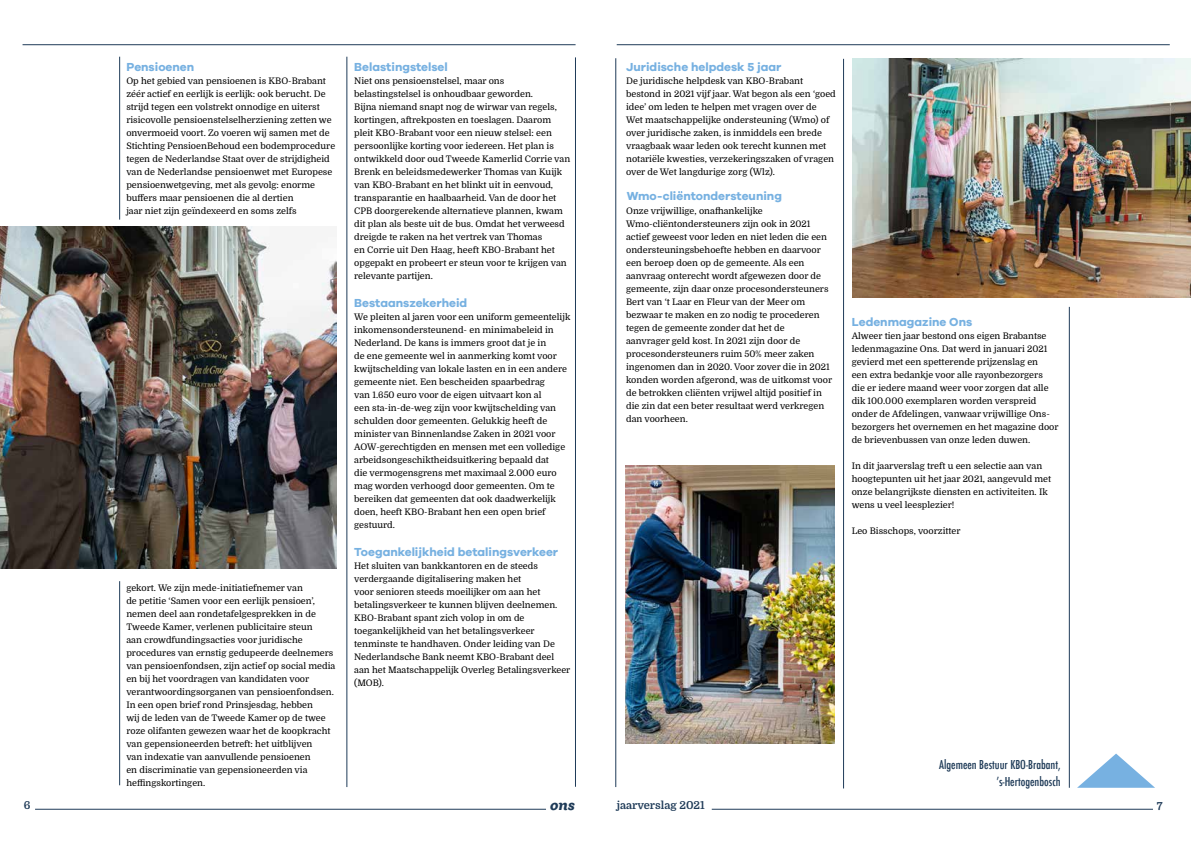
<style>
.page{position:relative;width:1191px;height:842px;background:#fff}
.page>*{position:absolute;margin:0;border:0;box-sizing:border-box;transform-origin:0 0}
.t1{font:italic 800 14px "Ulises";color:#1f3b58}
.t2{font:700 12px "Galano Grotesque DEMO";color:#77b1e1}
.t3{font:500 condensed 12px/17px "Futura";color:#1f3b58;text-align:right}
.t4{font:700 11px "Domine";color:#1f3b58}
.t5{font:9px/13px "Domine";color:#000}
</style>
<div class="page">
<hr style="left:615px;top:58px;width:1px;height:729px;background:#1f3b58">
<hr style="left:575px;top:57px;width:1px;height:730px;background:#1f3b58">
<hr style="left:119px;top:57px;width:1px;height:163px;background:#1f3b58">
<hr style="left:347px;top:57px;width:1px;height:730px;background:#1f3b58">
<hr style="left:35px;top:809px;width:511px;height:1px;background:#1f3b58">
<hr style="left:711px;top:809px;width:442px;height:1px;background:#1f3b58">
<hr style="left:616px;top:45px;width:553px;height:1px;background:#1f3b58">
<hr style="left:23px;top:45px;width:552px;height:1px;background:#1f3b58">
<svg style="left:1077px;top:754px;width:78px;height:34px"></svg>
<hr style="left:1069px;top:307px;width:1px;height:481px;background:#1f3b58">
<hr style="left:843px;top:59px;width:1px;height:729px;background:#1f3b58">
<hr style="left:119px;top:581px;width:1px;height:204px;background:#1f3b58">
<img style="left:625px;top:465px;width:209px;height:278px">
<img style="left:852px;top:59px;width:339px;height:238px">
<img style="left:0;top:226px;width:337px;height:342px">
<h2 class="t2" style="left:126px;top:62px;width:69px">Pensioenen</h2>
<p class="t5" style="left:126px;top:74px;width:210px">Op het gebied van pensioenen is KBO-Brabant zéér actief en eerlijk is eerlijk: ook berucht. De strijd tegen een volstrekt onnodige en uiterst risicovolle pensioenstelselherziening zetten we onvermoeid voort. Zo voeren wij samen met de Stichting PensioenBehoud een bodemprocedure tegen de Nederlandse Staat over de strijdigheid van de Nederlandse pensioenwet met Europese pensioenwetgeving, met als gevolg: enorme buffers maar pensioenen die al dertien<br>jaar niet zijn geïndexeerd en soms zelfs</p>
<p class="t5" style="left:126px;top:581px;width:210px">gekort. We zijn mede-initiatiefnemer van<br>de petitie ‘Samen voor een eerlijk pensioen’, nemen deel aan rondetafelgesprekken in de Tweede Kamer, verlenen publicitaire steun<br>aan crowdfundingsacties voor juridische procedures van ernstig gedupeerde deelnemers van pensioenfondsen, zijn actief op social media en bij het voordragen van kandidaten voor verantwoordingsorganen van pensioenfondsen.<br>In een open brief rond Prinsjesdag, hebben<br>wij de leden van de Tweede Kamer op de twee roze olifanten gewezen waar het de koopkracht van gepensioneerden betreft: het uitblijven<br>van indexatie van aanvullende pensioenen<br>en discriminatie van gepensioneerden via heffingskortingen.</p>
<h2 class="t2" style="left:354px;top:62px;width:95px">Belastingstelsel</h2>
<p class="t5" style="left:354px;top:74px;width:217px">Niet ons pensioenstelsel, maar ons belastingstelsel is onhoudbaar geworden.<br>Bijna niemand snapt nog de wirwar van regels, kortingen, aftrekposten en toeslagen. Daarom pleit KBO-Brabant voor een nieuw stelsel: een persoonlijke korting voor iedereen. Het plan is ontwikkeld door oud Tweede Kamerlid Corrie van Brenk en beleidsmedewerker Thomas van Kuijk van KBO-Brabant en het blinkt uit in eenvoud, transparantie en haalbaarheid. Van de door het CPB doorgerekende alternatieve plannen, kwam dit plan als beste uit de bus. Omdat het verweesd dreigde te raken na het vertrek van Thomas<br>en Corrie uit Den Haag, heeft KBO-Brabant het opgepakt en probeert er steun voor te krijgen van relevante partijen.</p>
<h2 class="t2" style="left:354px;top:298px;width:115px">Bestaanszekerheid</h2>
<p class="t5" style="left:354px;top:310px;width:218px">We pleiten al jaren voor een uniform gemeentelijk inkomensondersteunend- en minimabeleid in Nederland. De kans is immers groot dat je in<br>de ene gemeente wel in aanmerking komt voor kwijtschelding van lokale lasten en in een andere gemeente niet. Een bescheiden spaarbedrag<br>van 1.650 euro voor de eigen uitvaart kon al<br>een sta-in-de-weg zijn voor kwijtschelding van schulden door gemeenten. Gelukkig heeft de minister van Binnenlandse Zaken in 2021 voor AOW-gerechtigden en mensen met een volledige arbeidsongeschiktheidsuitkering bepaald dat<br>die vermogensgrens met maximaal 2.000 euro mag worden verhoogd door gemeenten. Om te bereiken dat gemeenten dat ook daadwerkelijk doen, heeft KBO-Brabant hen een open brief gestuurd.</p>
<h2 class="t2" style="left:354px;top:547px;width:205px">Toegankelijkheid betalingsverkeer</h2>
<p class="t5" style="left:354px;top:559px;width:218px">Het sluiten van bankkantoren en de steeds verdergaande digitalisering maken het<br>voor senioren steeds moeilijker om aan het betalingsverkeer te kunnen blijven deelnemen.<br>KBO-Brabant spant zich volop in om de toegankelijkheid van het betalingsverkeer tenminste te handhaven. Onder leiding van De Nederlandsche Bank neemt KBO-Brabant deel aan het Maatschappelijk Overleg Betalingsverkeer (MOB).</p>
<h2 class="t2" style="left:626px;top:62px;width:157px">Juridische helpdesk 5 jaar</h2>
<p class="t5" style="left:626px;top:74px;width:211px">De juridische helpdesk van KBO-Brabant bestond in 2021 vijf jaar. Wat begon als een ‘goed idee’ om leden te helpen met vragen over de<br>Wet maatschappelijke ondersteuning (Wmo) of over juridische zaken, is inmiddels een brede vraagbaak waar leden ook terecht kunnen met notariële kwesties, verzekeringszaken of vragen over de Wet langdurige zorg (Wlz).</p>
<p class="t5" style="left:626px;top:204px;width:207px">Onze vrijwillige, onafhankelijke Wmo-cliëntondersteuners zijn ook in 2021 actief geweest voor leden en niet leden die een ondersteuningsbehoefte hebben en daarvoor een beroep doen op de gemeente. Als een aanvraag onterecht wordt afgewezen door de gemeente, zijn daar onze procesondersteuners Bert van ‘t Laar en Fleur van der Meer om bezwaar te maken en zo nodig te procederen tegen de gemeente zonder dat het de<br>aanvrager geld kost. In 2021 zijn door de procesondersteuners ruim 50% meer zaken ingenomen dan in 2020. Voor zover die in 2021 konden worden afgerond, was de uitkomst voor de betrokken cliënten vrijwel altijd positief in die zin dat een beter resultaat werd verkregen dan voorheen.</p>
<h2 class="t2" style="left:626px;top:191px;width:157px">Wmo-clientondersteuning</h2>
<h2 class="t2" style="left:851px;top:317px;width:122px">Ledenmagazine Ons</h2>
<p class="t5" style="left:851px;top:330px;width:208px">Alweer tien jaar bestond ons eigen Brabantse ledenmagazine Ons. Dat werd in januari 2021 gevierd met een spetterende prijzenslag en<br>een extra bedankje voor alle rayonbezorgers<br>die er iedere maand weer voor zorgen dat alle dik 100.000 exemplaren worden verspreid onder de Afdelingen, vanwaar vrijwillige Ons&shy;bezorgers het overnemen en het magazine door de brievenbussen van onze leden duwen.</p>
<p class="t5" style="left:851px;top:460px;width:201px">In dit jaarverslag treft u een selectie aan van hoogtepunten uit het jaar 2021, aangevuld met onze belangrijkste diensten en activiteiten. Ik wens u veel leesplezier!</p>
<p class="t5" style="left:851px;top:525px;width:110px">Leo Bisschops, voorzitter</p>
<h2 class="t3" style="left:939px;top:756px;width:123px">Algemeen Bestuur KBO-Brabant, ’s-Hertogenbosch</h2>
<p class="t4" style="left:24px;top:799px;width:8px">6</p>
<h1 class="t1" style="left:550px;top:796px;width:26px">ons</h1>
<p class="t4" style="left:617px;top:799px;width:89px">jaarverslag 2021</p>
<p class="t4" style="left:1156px;top:800px;width:7px">7</p>
</div>
